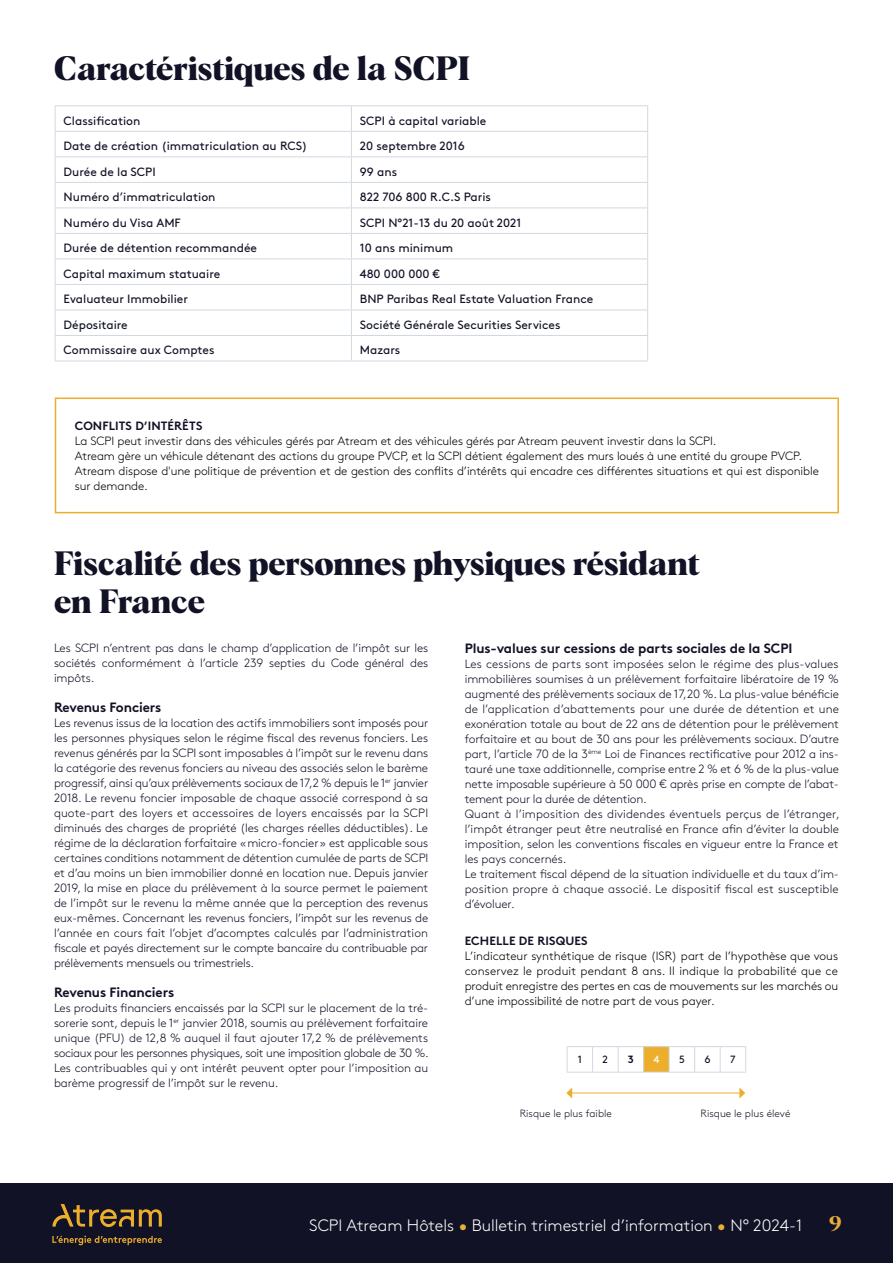
<style>
.page{position:relative;width:893px;height:1263px;background:#fff}
.page>*{position:absolute;margin:0;border:0;box-sizing:border-box;transform-origin:0 0}
.Titre_niveau_1__C88{font:700 33px "Albra";letter-spacing:-.005em;color:#121227}
.t1{font:700 21px "Albra";color:#e8ae3c}
.t2{font:300 16.5px "Brown";color:#fff}
.Titre_niveau_2{font:700 13.5px "Brown";letter-spacing:-.01em;color:#121227}
.Texte_courant_noir{font:300 12px/15px "Brown";letter-spacing:-.01em;color:#121227;text-align:justify}
.Texte_courant_noir_JUSTIFIE_11pt_14pt{font:300 12px/15px "Brown";letter-spacing:-.01em;color:#000;text-align:justify}
.t3{font:12px "Brown";color:#121227}
.INTER_rubrique{font:700 12px "Brown";letter-spacing:.005em;color:#121227}
.t4{font:300 10.5px "Brown";color:#121227}
.t5{font:10.5px "Brown";color:#121227}
.t6{font:700 10.5px "Brown";color:#121227}
.t7{font:10.5px "Brown";color:#fff}
.s1{color:#e8ae3c}
</style>
<div class="page">
<hr style="left:55px;top:105px;width:296px;height:1px;background:#d2d8e1">
<hr style="left:351px;top:105px;width:297px;height:1px;background:#d2d8e1">
<svg style="left:55px;top:106px;width:1px;height:255px"></svg>
<hr style="left:55px;top:131px;width:296px;height:1px;background:#d2d8e1">
<hr style="left:55px;top:156px;width:296px;height:1px;background:#d2d8e1">
<hr style="left:55px;top:182px;width:296px;height:1px;background:#d2d8e1">
<hr style="left:55px;top:208px;width:296px;height:1px;background:#d2d8e1">
<hr style="left:55px;top:233px;width:296px;height:1px;background:#d2d8e1">
<hr style="left:55px;top:259px;width:296px;height:1px;background:#d2d8e1">
<hr style="left:55px;top:284px;width:296px;height:1px;background:#d2d8e1">
<hr style="left:55px;top:310px;width:296px;height:1px;background:#d2d8e1">
<hr style="left:55px;top:335px;width:296px;height:1px;background:#d2d8e1">
<hr style="left:55px;top:361px;width:296px;height:1px;background:#d2d8e1">
<svg style="left:351px;top:106px;width:1px;height:255px"></svg>
<hr style="left:351px;top:131px;width:297px;height:1px;background:#d2d8e1">
<svg style="left:647px;top:106px;width:1px;height:255px"></svg>
<hr style="left:351px;top:156px;width:297px;height:1px;background:#d2d8e1">
<hr style="left:351px;top:182px;width:297px;height:1px;background:#d2d8e1">
<hr style="left:351px;top:208px;width:297px;height:1px;background:#d2d8e1">
<hr style="left:351px;top:233px;width:297px;height:1px;background:#d2d8e1">
<hr style="left:351px;top:259px;width:297px;height:1px;background:#d2d8e1">
<hr style="left:351px;top:284px;width:297px;height:1px;background:#d2d8e1">
<hr style="left:351px;top:310px;width:297px;height:1px;background:#d2d8e1">
<hr style="left:351px;top:335px;width:297px;height:1px;background:#d2d8e1">
<hr style="left:351px;top:361px;width:297px;height:1px;background:#d2d8e1">
<svg style="left:567px;top:1046px;width:179px;height:27px"></svg>
<hr style="left:571px;top:1092px;width:169px;height:1px;background:#edae2b">
<svg style="left:566px;top:1088px;width:6px;height:10px"></svg>
<svg style="left:739px;top:1087px;width:6px;height:11px"></svg>
<div style="left:55px;top:397px;width:784px;height:116px;border:2px solid #edae2b"></div>
<div style="left:0;top:1183px;width:893px;height:80px;background:#121227"></div>
<svg style="left:52px;top:1235px;width:110px;height:10px"></svg>
<svg style="left:52px;top:1204px;width:110px;height:23px"></svg>
<p class="Titre_niveau_1__C88" style="left:54px;top:44px;width:417px">Caractéristiques de la SCPI</p>
<p class="t3" style="left:64px;top:112px;width:78px">Classification</p>
<p class="t3" style="left:360px;top:112px;width:128px">SCPI à capital variable</p>
<p class="t3" style="left:64px;top:137px;width:245px">Date de création (immatriculation au RCS)</p>
<p class="t3" style="left:360px;top:137px;width:106px">20 septembre 2016</p>
<p class="t3" style="left:64px;top:163px;width:94px">Durée de la SCPI</p>
<p class="t3" style="left:360px;top:163px;width:39px">99 ans</p>
<p class="t3" style="left:64px;top:188px;width:153px">Numéro d’immatriculation</p>
<p class="t3" style="left:360px;top:188px;width:133px">822 706 800 R.C.S Paris</p>
<p class="t3" style="left:64px;top:214px;width:119px">Numéro du Visa AMF</p>
<p class="t3" style="left:360px;top:214px;width:163px">SCPI N°21-13 du 20 août 2021</p>
<p class="t3" style="left:64px;top:239px;width:195px">Durée de détention recommandée</p>
<p class="t3" style="left:360px;top:239px;width:95px">10 ans minimum</p>
<p class="t3" style="left:64px;top:265px;width:158px">Capital maximum statuaire</p>
<p class="t3" style="left:360px;top:265px;width:81px">480 000 000 €</p>
<p class="t3" style="left:64px;top:290px;width:126px">Evaluateur Immobilier</p>
<p class="t3" style="left:360px;top:290px;width:235px">BNP Paribas Real Estate Valuation France</p>
<p class="t3" style="left:64px;top:316px;width:66px">Dépositaire</p>
<p class="t3" style="left:360px;top:316px;width:202px">Société Générale Securities Services</p>
<p class="t3" style="left:64px;top:341px;width:152px">Commissaire aux Comptes</p>
<p class="t3" style="left:360px;top:341px;width:42px">Mazars</p>
<p class="INTER_rubrique" style="left:75px;top:416px;width:129px">CONFLITS D’INTÉRÊTS</p>
<p class="Texte_courant_noir_JUSTIFIE_11pt_14pt" style="left:75px;top:432px;width:643px">La SCPI peut investir dans des véhicules gérés par Atream et des véhicules gérés par Atream peuvent investir dans la SCPI.</p>
<p class="Texte_courant_noir_JUSTIFIE_11pt_14pt" style="left:75px;top:447px;width:729px">Atream gère un véhicule détenant des actions du groupe PVCP, et la SCPI détient également des murs loués à une entité du groupe PVCP.</p>
<p class="Texte_courant_noir_JUSTIFIE_11pt_14pt" style="left:75px;top:462px;width:746px">Atream dispose d'une politique de prévention et de gestion des conflits d’intérêts qui encadre ces différentes situations et qui est disponible sur demande.</p>
<p class="Titre_niveau_1__C88" style="left:54px;top:540px;width:647px">Fiscalité des personnes physiques résidant</p>
<p class="Titre_niveau_1__C88" style="left:54px;top:577px;width:153px">en France</p>
<p class="Texte_courant_noir" style="left:54px;top:640px;width:376px">Les SCPI n’entrent pas dans le champ d’application de l’impôt sur les sociétés conformément à l’article 239 septies du Code général des impôts.</p>
<p class="Titre_niveau_2" style="left:54px;top:696px;width:109px">Revenus Fonciers</p>
<p class="Texte_courant_noir" style="left:54px;top:715px;width:376px">Les revenus issus de la location des actifs immobiliers sont imposés pour les personnes physiques selon le régime fiscal des revenus fonciers. Les revenus générés par la SCPI sont imposables à l’impôt sur le revenu dans la catégorie des revenus fonciers au niveau des associés selon le barème progressif, ainsi qu’aux prélèvements sociaux de 17,2 % depuis le 1<sup>er</sup> janvier 2018. Le revenu foncier imposable de chaque associé correspond à sa quote-part des loyers et accessoires de loyers encaissés par la SCPI diminués des charges de propriété (les charges réelles déductibles). Le régime de la déclaration forfaitaire «micro-foncier» est applicable sous certaines conditions notamment de détention cumulée de parts de SCPI et d’au moins un bien immobilier donné en location nue. Depuis janvier 2019, la mise en place du prélèvement à la source permet le paiement de l’impôt sur le revenu la même année que la perception des revenus eux-mêmes. Concernant les revenus fonciers, l’impôt sur les revenus de l’année en cours fait l’objet d’acomptes calculés par l’administration fiscale et payés directement sur le compte bancaire du contribuable par prélèvements mensuels ou trimestriels.</p>
<p class="Titre_niveau_2" style="left:54px;top:981px;width:122px">Revenus Financiers</p>
<p class="Texte_courant_noir" style="left:54px;top:1000px;width:376px">Les produits financiers encaissés par la SCPI sur le placement de la tré&shy;sorerie sont, depuis le 1<sup>er</sup> janvier 2018, soumis au prélèvement forfaitaire unique (PFU) de 12,8 % auquel il faut ajouter 17,2 % de prélèvements sociaux pour les personnes physiques, soit une imposition globale de 30 %.<br>Les contribuables qui y ont intérêt peuvent opter pour l’imposition au barème progressif de l’impôt sur le revenu.</p>
<p class="Titre_niveau_2" style="left:465px;top:637px;width:329px">Plus-values sur cessions de parts sociales de la SCPI</p>
<p class="Texte_courant_noir" style="left:465px;top:655px;width:376px">Les cessions de parts sont imposées selon le régime des plus-values immobilières soumises à un prélèvement forfaitaire libératoire de 19 % augmenté des prélèvements sociaux de 17,20 %. La plus-value bénéficie de l’application d’abattements pour une durée de détention et une exonération totale au bout de 22 ans de détention pour le prélèvement forfaitaire et au bout de 30 ans pour les prélèvements sociaux. D’autre part, l’article 70 de la 3<sup>ème</sup> Loi de Finances rectificative pour 2012 a ins&shy;tauré une taxe additionnelle, comprise entre 2 % et 6 % de la plus-value nette imposable supérieure à 50 000 € après prise en compte de l’abat&shy;tement pour la durée de détention.</p>
<p class="Texte_courant_noir" style="left:465px;top:805px;width:377px">Quant à l’imposition des dividendes éventuels perçus de l’étranger, l’impôt étranger peut être neutralisé en France afin d’éviter la double imposition, selon les conventions fiscales en vigueur entre la France et les pays concernés.</p>
<p class="Texte_courant_noir" style="left:465px;top:865px;width:376px">Le traitement fiscal dépend de la situation individuelle et du taux d’im&shy;position propre à chaque associé. Le dispositif fiscal est susceptible d’évoluer.</p>
<p class="INTER_rubrique" style="left:465px;top:931px;width:124px">ECHELLE DE RISQUES</p>
<p class="Texte_courant_noir_JUSTIFIE_11pt_14pt" style="left:465px;top:948px;width:375px">L’indicateur synthétique de risque (ISR) part de l’hypothèse que vous conservez le produit pendant 8 ans. Il indique la probabilité que ce produit enregistre des pertes en cas de mouvements sur les marchés ou d’une impossibilité de notre part de vous payer.</p>
<p class="t5" style="left:578px;top:1052px;width:6px">1</p>
<p class="t5" style="left:603px;top:1052px;width:7px">2</p>
<p class="t6" style="left:628px;top:1051px;width:8px">3</p>
<p class="t7" style="left:653px;top:1052px;width:7px">4</p>
<p class="t5" style="left:679px;top:1052px;width:7px">5</p>
<p class="t5" style="left:704px;top:1052px;width:8px">6</p>
<p class="t5" style="left:730px;top:1052px;width:7px">7</p>
<p class="t4" style="left:520px;top:1106px;width:94px">Risque le plus faible</p>
<p class="t4" style="left:701px;top:1106px;width:91px">Risque le plus élevé</p>
<p class="t2" style="left:309px;top:1213px;width:495px">SCPI Atream Hôtels <span class="s1">•</span> Bulletin trimestriel d’information <span class="s1">•</span> N° 2024-1</p>
<p class="t1" style="left:829px;top:1208px;width:14px">9</p>
</div>
